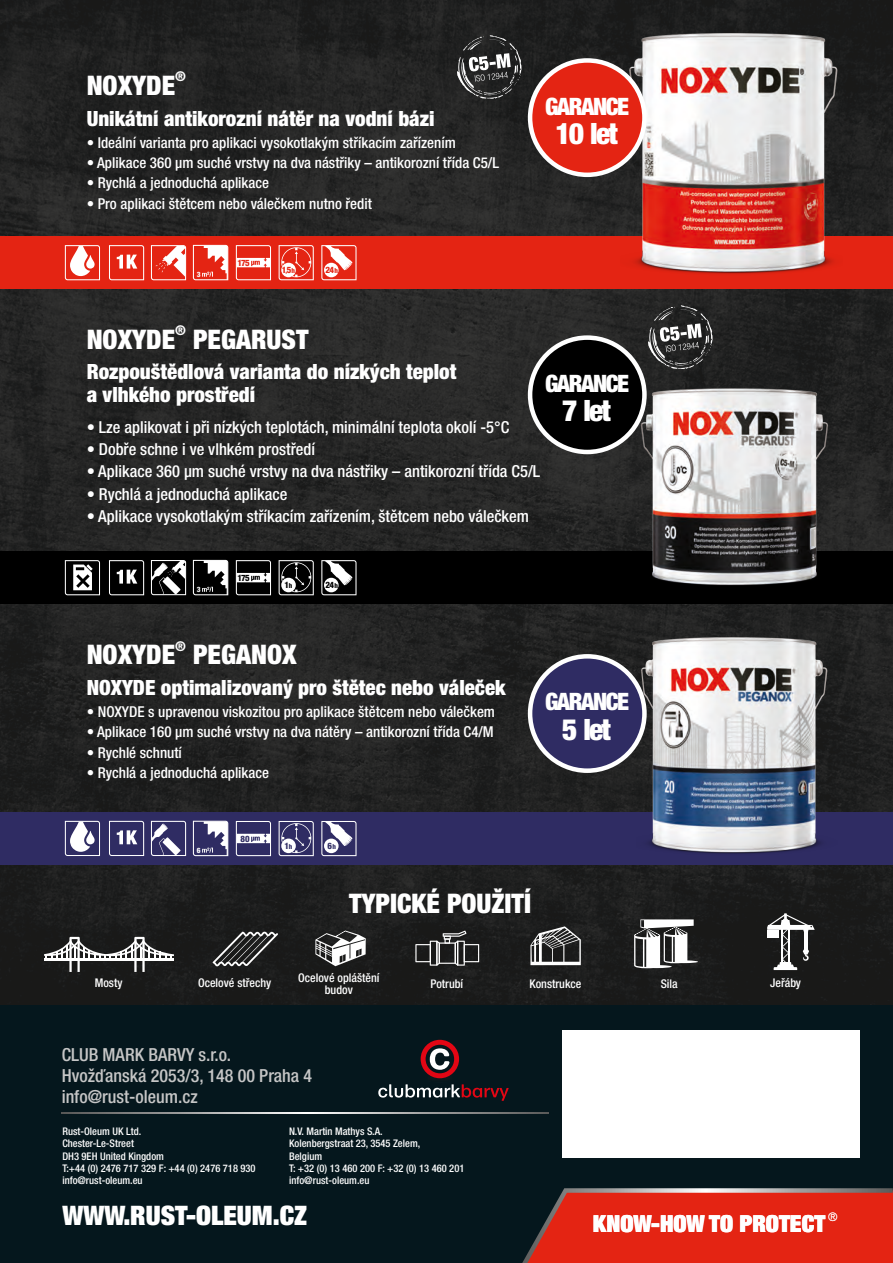
<style>
.page{position:relative;width:893px;height:1263px;background:#fff}
.page>*{position:absolute;margin:0;border:0;box-sizing:border-box;transform-origin:0 0}
.t1{font:900 condensed 29.4px "Helvetica Neue LT Pro";letter-spacing:-.06em;color:#fff}
.t2{font:900 condensed 27px "Helvetica Neue LT Pro";color:#fff}
.t3{font:900 condensed 26.85px "Helvetica Neue LT Pro";color:#fff}
.t4{font:900 condensed 24px "Helvetica Neue LT Pro";letter-spacing:-.06em;color:#fff}
.t5{font:900 condensed 23.55px "Helvetica Neue LT Pro";color:#fff}
.t6{font:900 condensed 21px/22.6px "Helvetica Neue LT Pro";color:#fff}
.t7{font:500 condensed 18px/21px "Helvetica Neue LT Pro";color:#c6c6c6}
.t8{font:500 condensed 16.5px "Helvetica Neue LT Pro";color:#fff}
.t9{font:500 condensed 15px "Helvetica Neue LT Pro";color:#fff}
.t10{font:900 condensed 13.5px "Helvetica Neue LT Pro";color:#fff}
.t11{font:500 condensed 12px/12.5px "Helvetica Neue LT Pro";color:#fff;text-align:center}
.t12{font:500 condensed 10.5px/12.3px "Helvetica Neue LT Pro";color:#fff}
.t13{font:800 condensed 8.85px "Helvetica Neue LT Pro";color:#e42413}
.t14{font:800 condensed 8.85px "Helvetica Neue LT Pro";color:#000}
.t15{font:800 condensed 8.85px "Helvetica Neue LT Pro";color:#2f2c63}
.t16{font:800 condensed 7.35px "Helvetica Neue LT Pro";color:#fff}
.s1{font-size:6.45px}
.s2{font-size:6.75px}
</style>
<div class="page">
<img style="left:0;top:0;width:893px;height:1005px">
<div style="left:0;top:1005px;width:893px;height:258px;background:#05171d"></div>
<svg style="left:522px;top:1188px;width:371px;height:75px"></svg>
<div style="left:562px;top:1030px;width:298px;height:128px;background:#fff"></div>
<svg style="left:62px;top:1112px;width:487px;height:2px"></svg>
<svg style="left:421px;top:1040px;width:38px;height:38px"></svg>
<svg style="left:378px;top:1084px;width:131px;height:17px"></svg>
<div style="left:0;top:236px;width:893px;height:52px;background:#e42413"></div>
<svg style="left:65px;top:245px;width:35px;height:35px"></svg>
<svg style="left:109px;top:245px;width:35px;height:35px"></svg>
<svg style="left:151px;top:245px;width:35px;height:35px"></svg>
<svg style="left:236px;top:245px;width:35px;height:35px"></svg>
<svg style="left:321px;top:245px;width:36px;height:35px"></svg>
<div style="left:324px;top:263px;width:15px;height:14px;background:#fff;border-radius:50%"></div>
<svg style="left:279px;top:245px;width:35px;height:35px"></svg>
<div style="left:281px;top:263px;width:15px;height:14px;background:#fff;border-radius:50%"></div>
<div style="left:0;top:551px;width:893px;height:53px;background:#000"></div>
<div style="left:0;top:812px;width:893px;height:53px;background:#2f2c63"></div>
<svg style="left:65px;top:821px;width:35px;height:35px"></svg>
<svg style="left:109px;top:821px;width:35px;height:35px"></svg>
<svg style="left:151px;top:821px;width:35px;height:35px"></svg>
<img style="left:621px;top:14px;width:222px;height:275px">
<img style="left:627px;top:361px;width:210px;height:245px">
<img style="left:636px;top:630px;width:201px;height:224px">
<div style="left:528px;top:58px;width:119px;height:119px;background:#e42413;border:4px solid #fff;border-radius:50%"></div>
<div style="left:528px;top:654px;width:119px;height:119px;background:#2f2c63;border:4px solid #fff;border-radius:50%"></div>
<div style="left:528px;top:335px;width:119px;height:119px;background:#000;border:4px solid #fff;border-radius:50%"></div>
<svg style="left:109px;top:560px;width:35px;height:35px"></svg>
<svg style="left:193px;top:560px;width:35px;height:35px"></svg>
<svg style="left:236px;top:560px;width:35px;height:35px"></svg>
<svg style="left:321px;top:560px;width:36px;height:35px"></svg>
<div style="left:324px;top:578px;width:15px;height:14px;background:#fff;border-radius:50%"></div>
<svg style="left:279px;top:560px;width:35px;height:35px"></svg>
<div style="left:281px;top:578px;width:15px;height:14px;background:#fff;border-radius:50%"></div>
<svg style="left:65px;top:560px;width:35px;height:35px"></svg>
<svg style="left:151px;top:560px;width:35px;height:35px"></svg>
<svg style="left:193px;top:821px;width:35px;height:35px"></svg>
<svg style="left:236px;top:821px;width:35px;height:35px"></svg>
<svg style="left:321px;top:821px;width:36px;height:35px"></svg>
<div style="left:324px;top:839px;width:15px;height:14px;background:#fff;border-radius:50%"></div>
<svg style="left:279px;top:821px;width:35px;height:35px"></svg>
<div style="left:281px;top:838px;width:15px;height:15px;background:#fff;border-radius:50%"></div>
<svg style="left:213px;top:932px;width:65px;height:34px"></svg>
<svg style="left:44px;top:937px;width:130px;height:35px"></svg>
<svg style="left:415px;top:930px;width:64px;height:36px"></svg>
<svg style="left:530px;top:926px;width:51px;height:39px"></svg>
<svg style="left:634px;top:919px;width:64px;height:49px"></svg>
<svg style="left:315px;top:930px;width:51px;height:36px"></svg>
<hr style="left:784px;top:913px;width:3px;height:14px;background:#fff">
<svg style="left:767px;top:914px;width:48px;height:56px"></svg>
<svg style="left:193px;top:245px;width:35px;height:35px"></svg>
<svg style="left:457px;top:35px;width:65px;height:64px"></svg>
<svg style="left:648px;top:305px;width:65px;height:64px"></svg>
<p class="t10" style="left:175px;top:72px;width:12px">®</p>
<h2 class="t2" style="left:87px;top:76px;width:90px">NOXYDE</h2>
<h3 class="t6" style="left:87px;top:110px;width:349px">Unikátní antikorozní nátěr na vodní bázi</h3>
<p class="t9" style="left:87px;top:137px;width:371px">• Ideální varianta pro aplikaci vysokotlakým stříkacím zařízením</p>
<p class="t9" style="left:87px;top:157px;width:414px">• Aplikace 360 µm suché vrstvy na dva nástřiky – antikorozní třída C5/L</p>
<p class="t9" style="left:87px;top:178px;width:184px">• Rychlá a jednoduchá aplikace</p>
<p class="t9" style="left:87px;top:198px;width:287px">• Pro aplikaci štětcem nebo válečkem nutno ředit</p>
<p class="t16" style="left:197px;top:271px;width:5px">3</p>
<p class="t13" style="left:237px;top:259px;width:14px">175</p>
<p class="t13" style="left:282px;top:267px;width:15px">1<span class="s1">,</span>5<span class="s2">h</span></p>
<p class="t13" style="left:326px;top:267px;width:14px">24<span class="s2">h</span></p>
<h3 class="t4" style="left:545px;top:97px;width:86px">GARANCE</h3>
<h1 class="t1" style="left:555px;top:123px;width:64px">10 let</h1>
<p class="t10" style="left:175px;top:325px;width:12px">®</p>
<h2 class="t2" style="left:87px;top:329px;width:223px">NOXYDE PEGARUST</h2>
<h3 class="t6" style="left:87px;top:364px;width:371px">Rozpouštědlová varianta do nízkých teplot a vlhkého prostředí</h3>
<p class="t8" style="left:87px;top:421px;width:424px">• Lze aplikovat i při nízkých teplotách, minimální teplota okolí -5°C</p>
<p class="t8" style="left:87px;top:443px;width:230px">• Dobře schne i ve vlhkém prostředí</p>
<p class="t8" style="left:87px;top:465px;width:455px">• Aplikace 360 µm suché vrstvy na dva nástřiky – antikorozní třída C5/L</p>
<p class="t8" style="left:87px;top:488px;width:202px">• Rychlá a jednoduchá aplikace</p>
<p class="t8" style="left:87px;top:510px;width:444px">• Aplikace vysokotlakým stříkacím zařízením, štětcem nebo válečkem</p>
<h3 class="t4" style="left:545px;top:375px;width:86px">GARANCE</h3>
<h1 class="t1" style="left:562px;top:400px;width:50px">7 let</h1>
<p class="t16" style="left:197px;top:587px;width:5px">3</p>
<p class="t14" style="left:237px;top:574px;width:14px">175</p>
<p class="t14" style="left:285px;top:582px;width:9px">1<span class="s2">h</span></p>
<p class="t14" style="left:326px;top:581px;width:14px">24<span class="s2">h</span></p>
<p class="t10" style="left:175px;top:641px;width:12px">®</p>
<h2 class="t2" style="left:87px;top:645px;width:211px">NOXYDE PEGANOX</h2>
<h3 class="t6" style="left:87px;top:679px;width:420px">NOXYDE optimalizovaný pro štětec nebo váleček</h3>
<p class="t9" style="left:87px;top:706px;width:410px">• NOXYDE s upravenou viskozitou pro aplikace štětcem nebo válečkem</p>
<p class="t9" style="left:87px;top:727px;width:409px">• Aplikace 160 µm suché vrstvy na dva nátěry – antikorozní třída C4/M</p>
<p class="t9" style="left:87px;top:747px;width:97px">• Rychlé schnutí</p>
<p class="t9" style="left:87px;top:767px;width:184px">• Rychlá a jednoduchá aplikace</p>
<h3 class="t4" style="left:545px;top:693px;width:86px">GARANCE</h3>
<h1 class="t1" style="left:562px;top:719px;width:50px">5 let</h1>
<p class="t16" style="left:197px;top:847px;width:5px">6</p>
<p class="t15" style="left:241px;top:835px;width:11px">80</p>
<p class="t15" style="left:285px;top:842px;width:9px">1<span class="s2">h</span></p>
<p class="t15" style="left:327px;top:842px;width:10px">6<span class="s2">h</span></p>
<h2 class="t2" style="left:349px;top:893px;width:184px">TYPICKÉ POUŽITÍ</h2>
<p class="t11" style="left:95px;top:978px;width:29px">Mosty</p>
<p class="t11" style="left:198px;top:978px;width:75px">Ocelové střechy</p>
<p class="t11" style="left:298px;top:973px;width:83px">Ocelové opláštění budov</p>
<p class="t11" style="left:430px;top:979px;width:34px">Potrubí</p>
<p class="t11" style="left:529px;top:979px;width:53px">Konstrukce</p>
<p class="t11" style="left:661px;top:979px;width:19px">Sila</p>
<p class="t11" style="left:770px;top:978px;width:32px">Jeřáby</p>
<p class="t7" style="left:62px;top:1047px;width:252px">CLUB MARK BARVY s.r.o.<br>Hvožďanská 2053/3, 148 00 Praha 4 info@rust-oleum.cz</p>
<p class="t12" style="left:62px;top:1126px;width:195px">Rust-Oleum UK Ltd.<br>Chester-Le-Street<br>DH3 9EH United Kingdom<br>T:+44 (0) 2476 717 329 F: +44 (0) 2476 718 930 info@rust-oleum.eu</p>
<p class="t12" style="left:289px;top:1126px;width:177px">N.V. Martin Mathys S.A.<br>Kolenbergstraat 23, 3545 Zelem,<br>Belgium<br>T: +32 (0) 13 460 200 F: +32 (0) 13 460 201 info@rust-oleum.eu</p>
<h3 class="t3" style="left:63px;top:1205px;width:246px">WWW.RUST-OLEUM.CZ</h3>
<h3 class="t5" style="left:593px;top:1215px;width:246px">KNOW-HOW TO PROTECT <sup>®</sup></h3>
</div>
